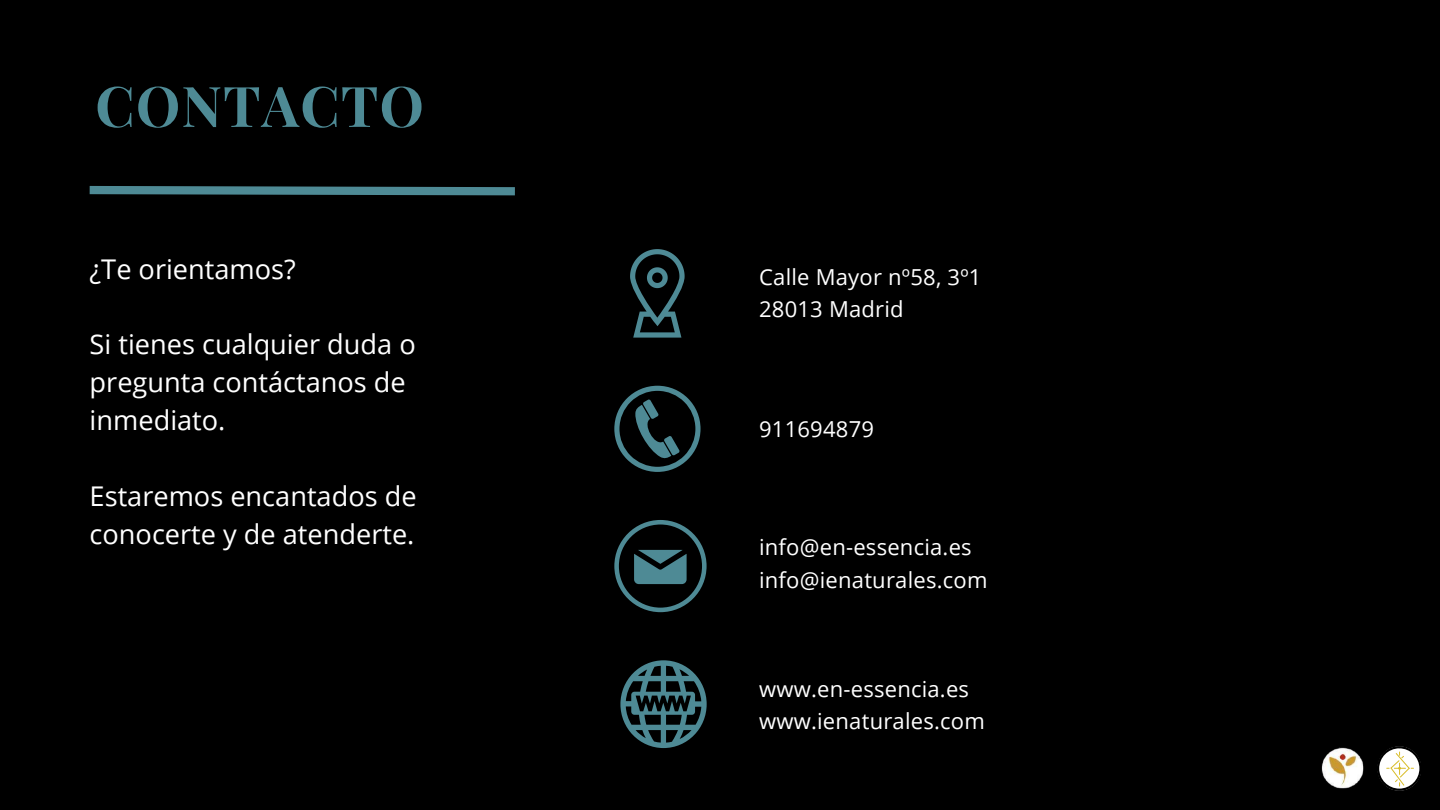
<style>
.page{position:relative;width:1440px;height:810px;background:#000}
.page>*{position:absolute;margin:0;border:0;box-sizing:border-box;transform-origin:0 0}
.t1{font:700 56.1px "Playfair Display";letter-spacing:.02em;color:#4e8a95}
.t2{font:27.2px/37.9px "Open Sans";color:#fff}
.t3{font:22px/32.5px "Open Sans";letter-spacing:.01em;color:#fff}
</style>
<div class="page">
<svg style="left:89px;top:186px;width:426px;height:10px;background:#40717a"></svg>
<svg style="left:630px;top:249px;width:55px;height:89px"></svg>
<svg style="left:614px;top:386px;width:87px;height:86px"></svg>
<svg style="left:614px;top:520px;width:93px;height:92px"></svg>
<svg style="left:620px;top:660px;width:87px;height:88px"></svg>
<img style="left:1321px;top:747px;width:43px;height:42px">
<svg style="left:1377px;top:746px;width:44px;height:45px"></svg>
<h1 class="t1" style="left:95px;top:66px;width:330px">CONTACTO</h1>
<p class="t2" style="left:90px;top:249px;width:208px">¿Te orientamos?</p>
<p class="t2" style="left:90px;top:325px;width:328px">Si tienes cualquier duda o pregunta contáctanos de inmediato.</p>
<p class="t2" style="left:90px;top:477px;width:328px">Estaremos encantados de conocerte y de atenderte.</p>
<p class="t3" style="left:759px;top:260px;width:224px">Calle Mayor nº58, 3º1<br>28013 Madrid</p>
<p class="t3" style="left:759px;top:412px;width:116px">911694879</p>
<p class="t3" style="left:759px;top:531px;width:230px">info@en-essencia.es info@ienaturales.com</p>
<p class="t3" style="left:759px;top:672px;width:227px">www.en-essencia.es www.ienaturales.com</p>
</div>
